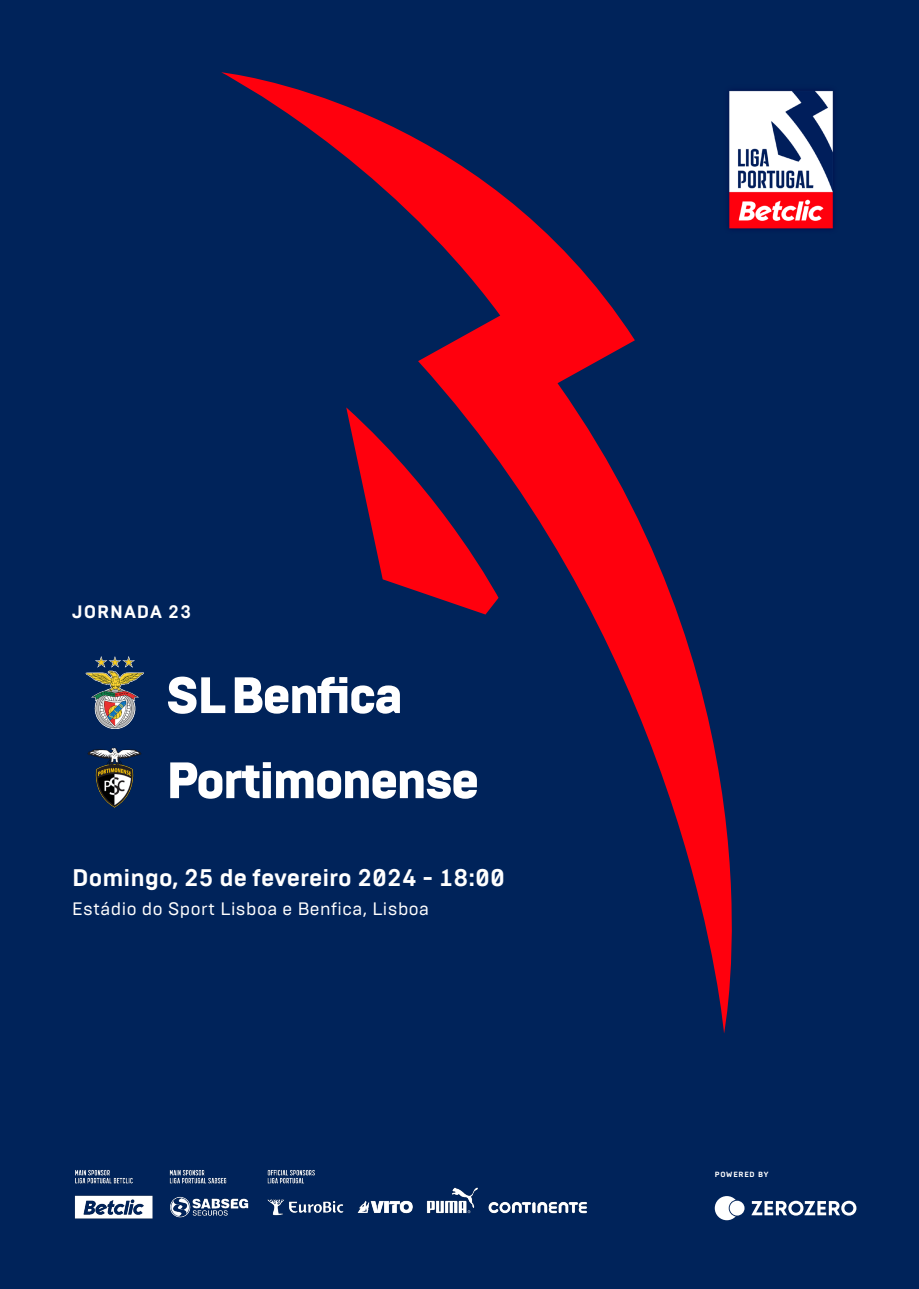
<style>
.page{position:relative;width:919px;height:1289px;background:#fff}
.page>*{position:absolute;margin:0;border:0;box-sizing:border-box;transform-origin:0 0}
.nome_equipas{font:900 51px "Brutal Type";letter-spacing:-.05em;color:#fff}
.data_jogo{font:700 24px "Brutal Type";color:#fff}
.estadio_jogo{font:18px "Brutal Type";letter-spacing:.025em;color:#fff}
.jogo_fase{font:700 18px "Brutal Type";letter-spacing:.05em;color:#fff}
.legenda_sponsor{font:700 7.5px "Brutal Type";letter-spacing:.1em;color:#fff}
</style>
<div class="page">
<div style="left:0;top:0;width:918px;height:1288px;background:#00235a"></div>
<svg style="left:221px;top:72px;width:511px;height:961px"></svg>
<svg style="left:346px;top:407px;width:152px;height:207px"></svg>
<img style="left:85px;top:656px;width:59px;height:72px">
<img style="left:87px;top:747px;width:55px;height:61px">
<img style="left:714px;top:72px;width:120px;height:175px">
<img style="left:74px;top:1170px;width:513px;height:49px">
<svg style="left:751px;top:1200px;width:105px;height:15px"></svg>
<svg style="left:714px;top:1196px;width:21px;height:24px"></svg>
<div style="left:729px;top:1200px;width:15px;height:15px;background:#fff;border-radius:50%"></div>
<p class="jogo_fase" style="left:72px;top:600px;width:120px">JORNADA 23</p>
<p class="nome_equipas" style="left:166px;top:663px;width:239px">SL Benfica</p>
<p class="nome_equipas" style="left:166px;top:748px;width:315px">Portimonense</p>
<p class="data_jogo" style="left:72px;top:863px;width:434px">Domingo, 25 de fevereiro 2024 - 18:00</p>
<p class="estadio_jogo" style="left:72px;top:898px;width:358px">Estádio do Sport Lisboa e Benfica, Lisboa</p>
<p class="legenda_sponsor" style="left:714px;top:1170px;width:55px">POWERED BY</p>
</div>
